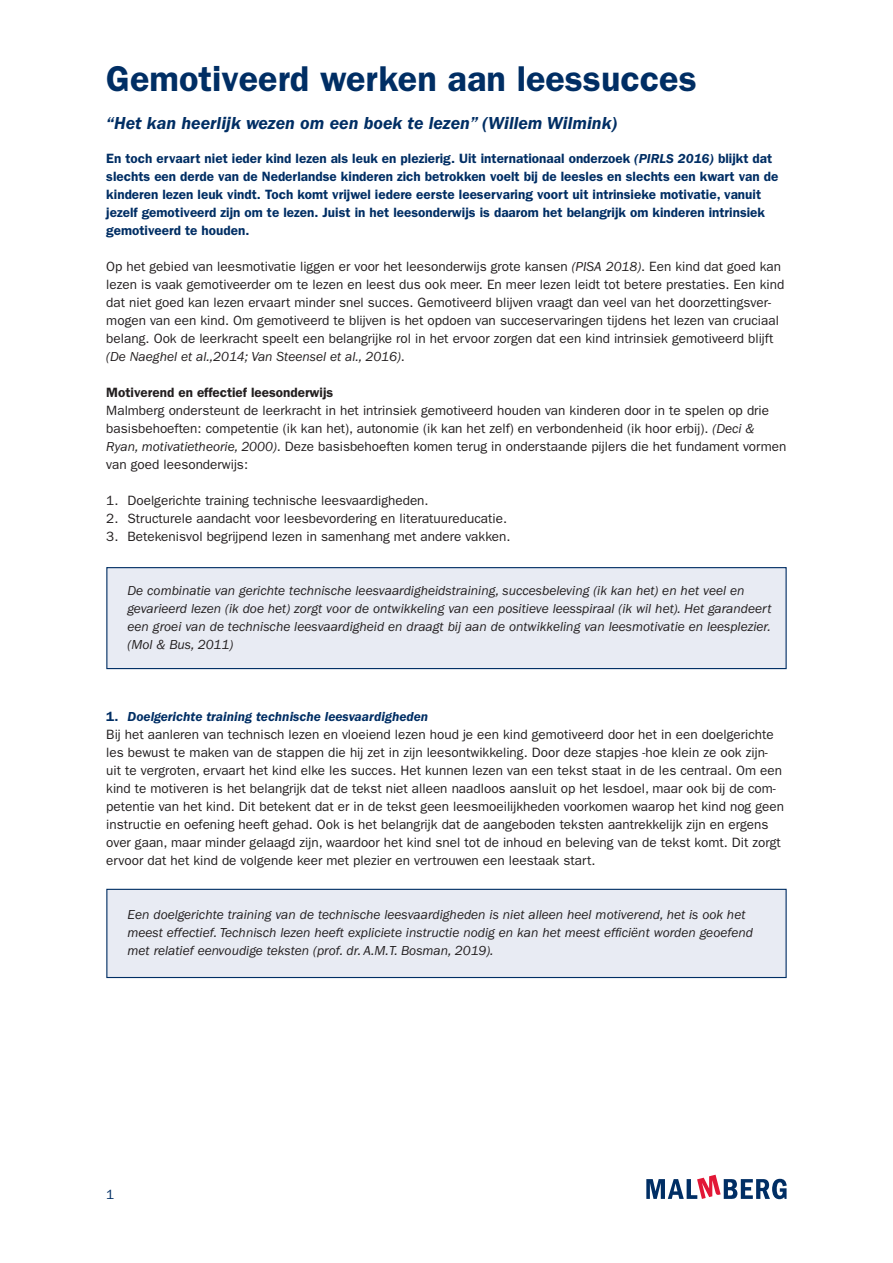
<style>
.page{position:relative;width:893px;height:1263px;background:#fff}
.page>*{position:absolute;margin:0;border:0;box-sizing:border-box;transform-origin:0 0}
.t1{font:600 36px "Franklin Gothic";color:#002e64}
.t2{font:italic 600 18px "Franklin Gothic";color:#002e64}
.t3{font:13.5px/18px "Franklin Gothic";color:#231f20}
.t4{font:italic 13.5px/18px "Franklin Gothic";color:#231f20}
.t5{font:600 13.5px/18px "Franklin Gothic";color:#002e64}
.t6{font:600 13.5px "Franklin Gothic";color:#231f20}
.t7{font:13.5px "Franklin Gothic";color:#002e64}
.s1{font-style:italic}
.s2{font-weight:600;color:#002e64}
.s3{font-weight:600;font-style:italic;color:#002e64}
</style>
<div class="page">
<div style="left:106px;top:567px;width:681px;height:102px;background:#e8ebf3;border:1px solid #002e64"></div>
<div style="left:106px;top:889px;width:681px;height:89px;background:#e8ebf3;border:1px solid #002e64"></div>
<svg style="left:646px;top:1175px;width:141px;height:24px"></svg>
<h1 class="t1" style="left:106px;top:57px;width:592px">Gemotiveerd werken aan leessucces</h1>
<h2 class="t2" style="left:106px;top:113px;width:513px">“Het kan heerlijk wezen om een boek te lezen” (Willem Wilmink)</h2>
<p class="t5" style="left:106px;top:149px;width:674px">En toch ervaart niet ieder kind lezen als leuk en plezierig. Uit internationaal onderzoek <span class="s1">(PIRLS 2016)</span> blijkt dat slechts een derde van de Nederlandse kinderen zich betrokken voelt bij de leesles en slechts een kwart van de kinderen lezen leuk vindt. Toch komt vrijwel iedere eerste leeservaring voort uit intrinsieke motivatie, vanuit jezelf gemotiveerd zijn om te lezen. Juist in het leesonderwijs is daarom het belangrijk om kinderen intrinsiek gemotiveerd te houden.</p>
<p class="t3" style="left:106px;top:257px;width:679px">Op het gebied van leesmotivatie liggen er voor het leesonderwijs grote kansen <span class="s1">(PISA 2018)</span>. Een kind dat goed kan lezen is vaak gemotiveerder om te lezen en leest dus ook meer. En meer lezen leidt tot betere prestaties. Een kind dat niet goed kan lezen ervaart minder snel succes. Gemotiveerd blijven vraagt dan veel van het doorzettingsver&shy;mogen van een kind. Om gemotiveerd te blijven is het opdoen van succeservaringen tijdens het lezen van cruciaal belang. Ook de leerkracht speelt een belangrijke rol in het ervoor zorgen dat een kind intrinsiek gemotiveerd blijft <span class="s1">(De Naeghel et al.,2014; Van Steensel et al., 2016)</span>.</p>
<p class="t6" style="left:106px;top:384px;width:229px">Motiverend en effectief leesonderwijs</p>
<p class="t3" style="left:106px;top:401px;width:682px">Malmberg ondersteunt de leerkracht in het intrinsiek gemotiveerd houden van kinderen door in te spelen op drie basisbehoeften: competentie (ik kan het), autonomie (ik kan het zelf) en verbondenheid (ik hoor erbij). <span class="s1">(Deci &amp; Ryan, motivatietheorie, 2000)</span>. Deze basisbehoeften komen terug in onderstaande pijlers die het fundament vormen van goed leesonderwijs:</p>
<p class="t3" style="left:106px;top:491px;width:324px">1. Doelgerichte training technische leesvaardigheden.</p>
<p class="t3" style="left:106px;top:509px;width:402px">2. Structurele aandacht voor leesbevordering en literatuureducatie.</p>
<p class="t3" style="left:106px;top:527px;width:406px">3. Betekenisvol begrijpend lezen in samenhang met andere vakken.</p>
<p class="t4" style="left:128px;top:581px;width:645px">De combinatie van gerichte technische leesvaardigheidstraining, succesbeleving (ik kan het) en het veel en gevarieerd lezen (ik doe het) zorgt voor de ontwikkeling van een positieve leesspiraal (ik wil het). Het garandeert een groei van de technische leesvaardigheid en draagt bij aan de ontwikkeling van leesmotivatie en leesplezier. (Mol &amp; Bus, 2011)</p>
<p class="t3" style="left:106px;top:707px;width:679px"><span class="s2">1.</span> <span class="s3">Doelgerichte training technische leesvaardigheden<br></span>Bij het aanleren van technisch lezen en vloeiend lezen houd je een kind gemotiveerd door het in een doelgerichte les bewust te maken van de stappen die hij zet in zijn leesontwikkeling. Door deze stapjes -hoe klein ze ook zijn&shy;uit te vergroten, ervaart het kind elke les succes. Het kunnen lezen van een tekst staat in de les centraal. Om een kind te motiveren is het belangrijk dat de tekst niet alleen naadloos aansluit op het lesdoel, maar ook bij de com&shy;petentie van het kind. Dit betekent dat er in de tekst geen leesmoeilijkheden voorkomen waarop het kind nog geen instructie en oefening heeft gehad. Ook is het belangrijk dat de aangeboden teksten aantrekkelijk zijn en ergens over gaan, maar minder gelaagd zijn, waardoor het kind snel tot de inhoud en beleving van de tekst komt. Dit zorgt ervoor dat het kind de volgende keer met plezier en vertrouwen een leestaak start.</p>
<p class="t4" style="left:128px;top:905px;width:627px">Een doelgerichte training van de technische leesvaardigheden is niet alleen heel motiverend, het is ook het meest effectief. Technisch lezen heeft expliciete instructie nodig en kan het meest efficiënt worden geoefend met relatief eenvoudige teksten (prof. dr. A.M.T. Bosman, 2019).</p>
<p class="t7" style="left:106px;top:1187px;width:10px">1</p>
</div>
